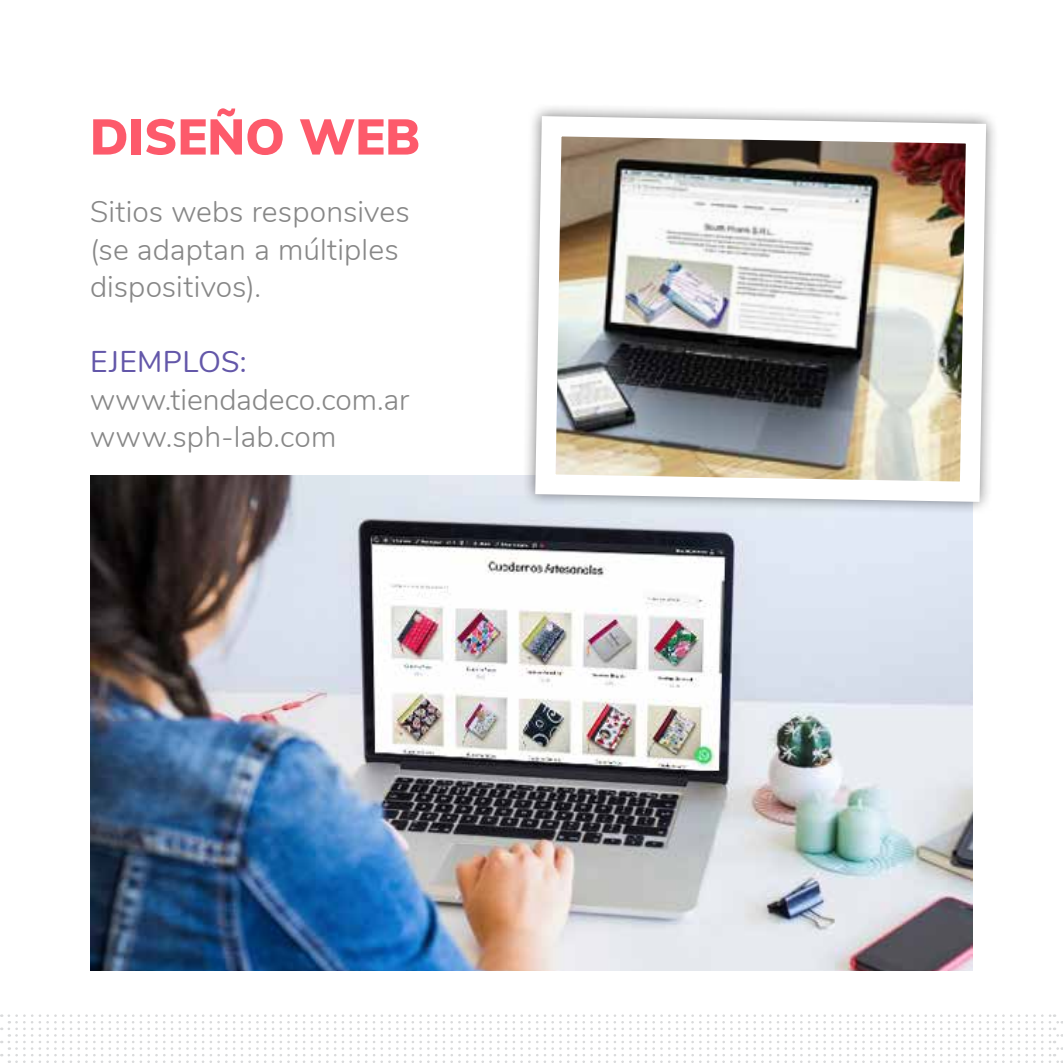
<style>
.page{position:relative;width:1063px;height:1063px;background:#fff}
.page>*{position:absolute;margin:0;border:0;box-sizing:border-box;transform-origin:0 0}
.t1{font:900 50px "Nunito Sans";color:#fd5a6b}
.t2{font:300 30px/37.5px "Nunito";letter-spacing:.005em;color:#878787}
.t3{font:30px "Nunito";letter-spacing:.005em;color:#6357a9}
</style>
<div class="page">
<img style="left:90px;top:476px;width:883px;height:495px">
<div style="left:521px;top:102px;width:478px;height:413px;background:#000;opacity:.5"></div>
<img style="left:525px;top:106px;width:471px;height:406px">
<svg style="left:9px;top:1014px;width:1054px;height:49px"></svg>
<h1 class="t1" style="left:90px;top:100px;width:331px">DISEÑO WEB</h1>
<p class="t2" style="left:90px;top:191px;width:321px">Sitios webs responsives (se adaptan a múltiples dispositivos).</p>
<p class="t3" style="left:90px;top:340px;width:158px">EJEMPLOS:</p>
<p class="t2" style="left:90px;top:379px;width:321px">www.tiendadeco.com.ar www.sph-lab.com</p>
</div>
